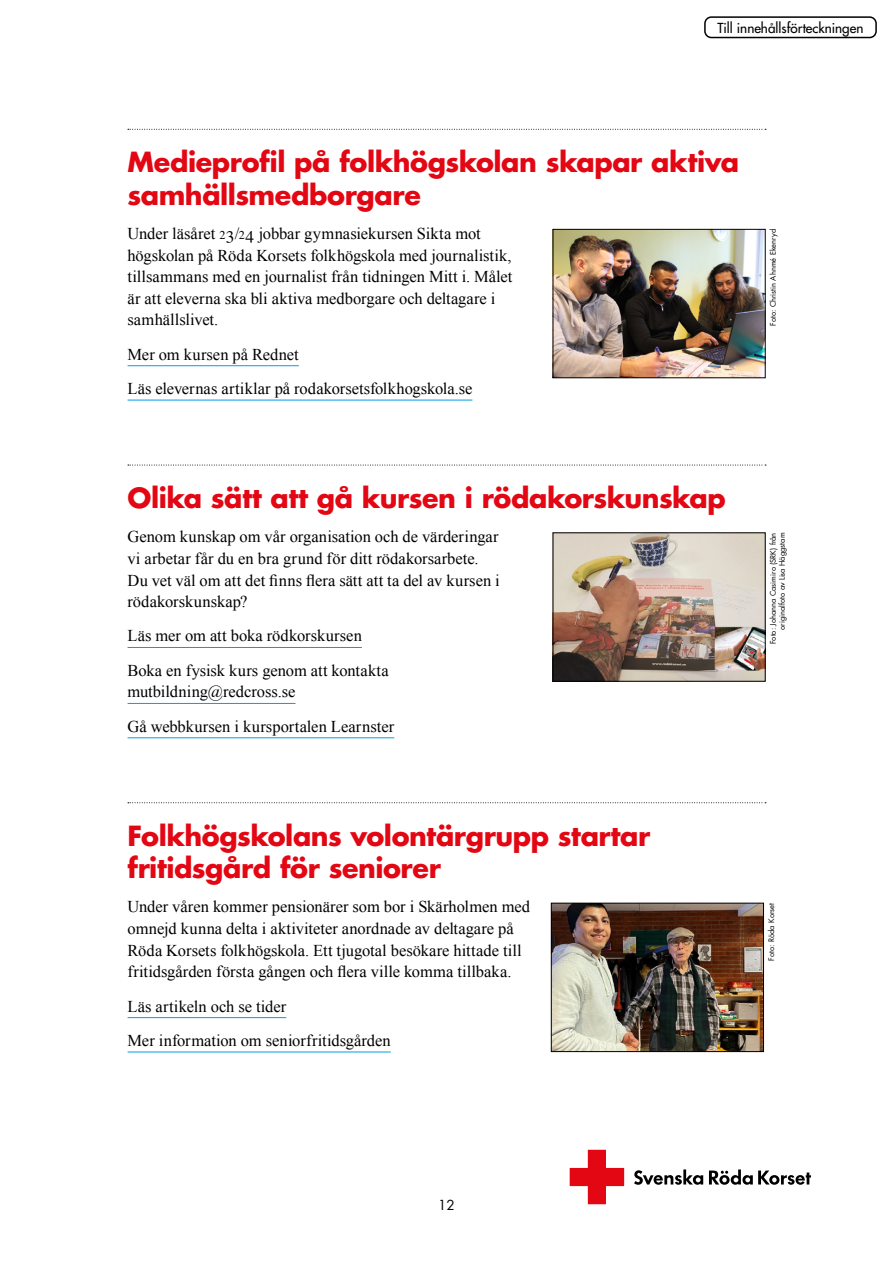
<style>
.page{position:relative;width:893px;height:1263px;background:#fff}
.page>*{position:absolute;margin:0;border:0;box-sizing:border-box;transform-origin:0 0}
.t1{font:700 27px/32.4px "Futura Std";letter-spacing:-.015em;color:#e30613}
.t2{font:16.5px/21.6px "Times New Roman";color:#000}
.t3{font:500 13.5px "Futura Std";color:#000}
.t4{font:13.5px "Futura Std";color:#000}
.t5{font:7.5px/9px "Futura Std";color:#000;text-align:right}
.s1{font-family:"Tymes Little Caps";font-size:17.25px}
</style>
<div class="page">
<svg style="left:570px;top:1150px;width:54px;height:54px"></svg>
<svg style="left:709px;top:1169px;width:102px;height:16px"></svg>
<svg style="left:634px;top:1169px;width:69px;height:16px"></svg>
<svg style="left:128px;top:129px;width:638px;height:1px"></svg>
<hr style="left:128px;top:365px;width:171px;height:1px;background:#009fe3">
<hr style="left:128px;top:400px;width:344px;height:1px;background:#009fe3">
<svg style="left:128px;top:465px;width:638px;height:1px"></svg>
<hr style="left:128px;top:647px;width:234px;height:1px;background:#009fe3">
<hr style="left:128px;top:703px;width:167px;height:1px;background:#009fe3">
<hr style="left:128px;top:737px;width:266px;height:1px;background:#009fe3">
<svg style="left:128px;top:802px;width:638px;height:1px"></svg>
<hr style="left:128px;top:1017px;width:158px;height:1px;background:#009fe3">
<hr style="left:128px;top:1051px;width:263px;height:1px;background:#009fe3">
<img style="left:555px;top:231px;width:208px;height:145px">
<div style="left:553px;top:229px;width:212px;height:149px;border:1px solid #000"></div>
<img style="left:555px;top:535px;width:208px;height:144px">
<img style="left:553px;top:905px;width:209px;height:145px">
<div style="left:551px;top:903px;width:213px;height:149px;border:1px solid #000"></div>
<div style="left:704px;top:16px;width:173px;height:22px;border:2px solid #000;border-radius:6px"></div>
<p class="t3" style="left:718px;top:19px;width:147px">Till innehållsförteckningen</p>
<h1 class="t1" style="left:128px;top:145px;width:613px">Medieprofil på folkhögskolan skapar aktiva samhällsmedborgare</h1>
<p class="t2" style="left:128px;top:222px;width:386px">Under läsåret <span class="s1">23</span>/<span class="s1">24</span> jobbar gymnasiekursen Sikta mot högskolan på Röda Korsets folkhögskola med journalistik, tillsammans med en journalist från tidningen Mitt i. Målet är att eleverna ska bli aktiva medborgare och deltagare i samhällslivet.</p>
<p class="t2" style="left:128px;top:337px;width:346px;line-height:34.3px">Mer om kursen på Rednet<br>Läs elevernas artiklar på rodakorsetsfolkhogskola.se</p>
<p class="t5" style="left:769px;top:326px;width:98px;rotate:-90deg">Foto: Christin Ahnmé Ekenryd</p>
<h1 class="t1" style="left:128px;top:481px;width:600px">Olika sätt att gå kursen i rödakorskunskap</h1>
<p class="t2" style="left:128px;top:526px;width:374px">Genom kunskap om vår organisation och de värderingar vi arbetar får du en bra grund för ditt rödakorsarbete.<br>Du vet väl om att det finns flera sätt att ta del av kursen i rödakorskunskap?</p>
<p class="t2" style="left:128px;top:618px;width:263px;line-height:34.3px">Läs mer om att boka rödkorskursen<br>Boka en fysisk kurs genom att kontakta</p>
<p class="t2" style="left:128px;top:674px;width:268px;line-height:34.3px">mutbildning@redcross.se<br>Gå webbkursen i kursportalen Learnster</p>
<p class="t5" style="left:769px;top:644px;width:113px;rotate:-90deg">Foto: Johanna Casimiro (SRK) från originalfoto av Lisa Häggstam</p>
<h1 class="t1" style="left:128px;top:819px;width:524px">Folkhögskolans volontärgrupp startar fritidsgård för seniorer</h1>
<p class="t2" style="left:128px;top:896px;width:404px">Under våren kommer pensionärer som bor i Skärholmen med omnejd kunna delta i aktiviteter anordnade av deltagare på Röda Korsets folkhögskola. Ett tjugotal besökare hittade till fritidsgården första gången och flera ville komma tillbaka.</p>
<p class="t2" style="left:128px;top:989px;width:265px;line-height:34.3px">Läs artikeln och se tider<br>Mer information om seniorfritidsgården</p>
<p class="t5" style="left:767px;top:961px;width:59px;rotate:-90deg">Foto: Röda Korset</p>
<p class="t4" style="left:438px;top:1197px;width:18px">12</p>
</div>
